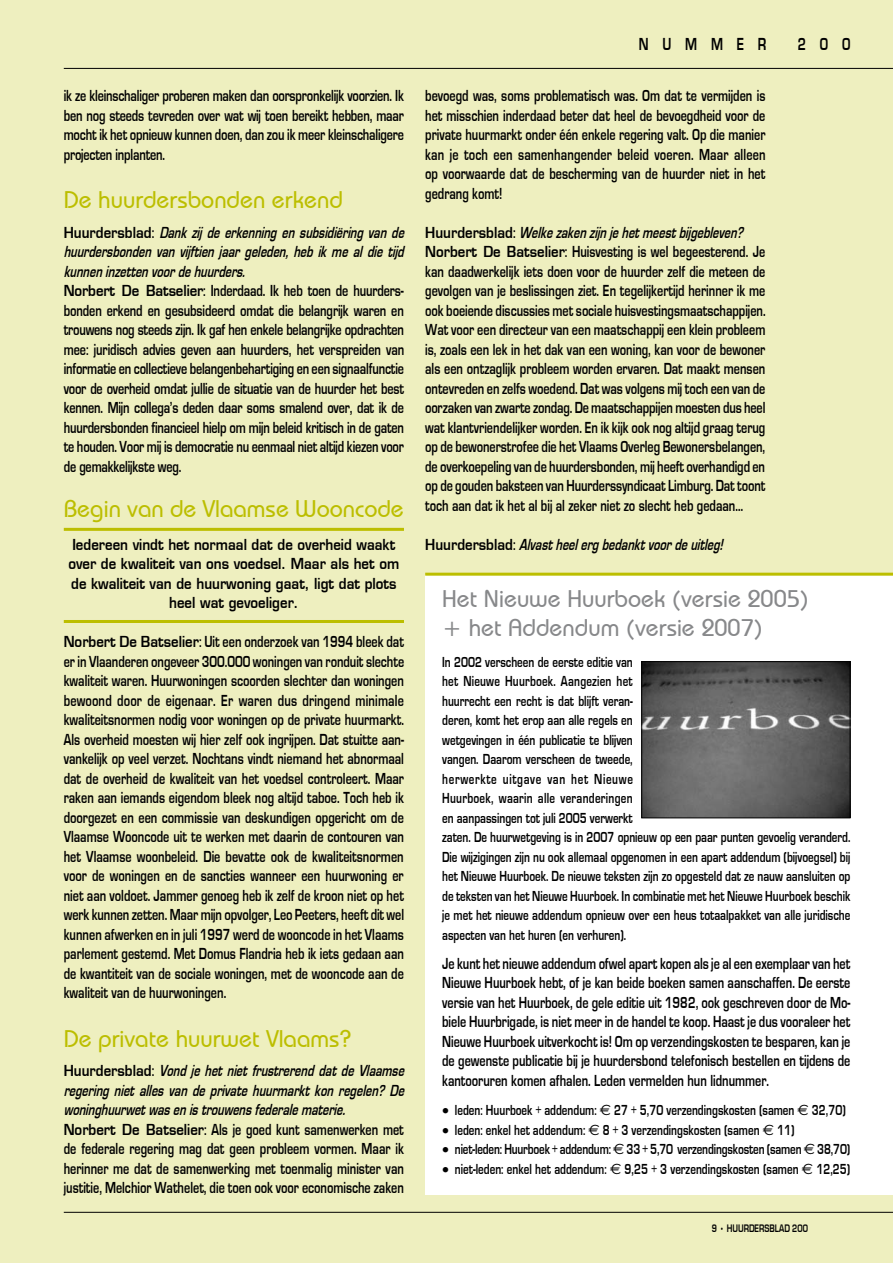
<style>
.page{position:relative;width:893px;height:1263px;background:#eeefbf}
.page>*{position:absolute;margin:0;border:0;box-sizing:border-box;transform-origin:0 0}
.t1{font:500 24px "Bauhaus IT Cby BT";color:#bcbe00}
.t2{font:500 24px/29.2px "Bauhaus IT Cby BT";color:#87888a}
.t3{font:18px "Eurose Cond";color:#000}
.t4{font:16.5px/19.5px "Eurose Cond";color:#000;text-align:justify}
.t5{font:700 16.5px/19.5px "Eurose Cond";color:#000;text-align:center}
.t6{font:italic 16.5px "Eurose Cond";color:#000}
.t7{font:15px/19.5px "Eurose Cond";color:#000}
.t8{font:11.25px "Eurose Cond";color:#000}
.s1{font-weight:700}
.s2{font-style:italic}
.s3{font-weight:700;font-style:normal}
.s4{font-style:normal}
.s5{font-family:"Euro Sans"}
</style>
<div class="page">
<hr style="left:64px;top:1212px;width:829px;height:1px;background:#000">
<hr style="left:64px;top:68px;width:829px;height:1px;background:#000">
<div style="left:425px;top:575px;width:468px;height:620px;background:#fff"></div>
<hr style="left:425px;top:573px;width:468px;height:3px;background:#bcbe00">
<img style="left:643px;top:663px;width:205px;height:153px">
<div style="left:641px;top:661px;width:209px;height:157px;border:1px solid #000"></div>
<hr style="left:64px;top:528px;width:340px;height:3px;background:#bcbe00">
<hr style="left:64px;top:620px;width:340px;height:3px;background:#bcbe00">
<p class="t4" style="left:64px;top:86px;width:342px">ik ze kleinschaliger proberen maken dan oorspronkelijk voorzien. Ik ben nog steeds tevreden over wat wij toen bereikt hebben, maar mocht ik het opnieuw kunnen doen, dan zou ik meer kleinschaligere projecten inplanten.</p>
<h1 class="t1" style="left:64px;top:185px;width:281px">De huurdersbonden erkend</h1>
<p class="t4" style="left:64px;top:222px;width:342px;text-align:left"><span class="s1">Huurdersblad</span>: <span class="s2">Dank zij de erkenning en subsidiëring van de huurdersbonden van vijftien jaar geleden, heb ik me al die tijd kunnen inzetten voor de huurders.<br></span><span class="s1">Norbert De Batselier</span>: Inderdaad. Ik heb toen de huurders&shy;bonden erkend en gesubsideerd omdat die belangrijk waren en trouwens nog steeds zijn. Ik gaf hen enkele belangrijke opdrachten mee: juridisch advies geven aan huurders, het verspreiden van informatie en collectieve belangenbehartiging en een signaalfunctie voor de overheid omdat jullie de situatie van de huurder het best kennen. Mijn collega’s deden daar soms smalend over, dat ik de huurdersbonden financieel hielp om mijn beleid kritisch in de gaten te houden. Voor mij is democratie nu eenmaal niet altijd kiezen voor de gemakkelijkste weg.</p>
<h1 class="t1" style="left:64px;top:494px;width:342px">Begin van de Vlaamse Wooncode</h1>
<p class="t5" style="left:68px;top:534px;width:332px">Iedereen vindt het normaal dat de overheid waakt over de kwaliteit van ons voedsel. Maar als het om de kwaliteit van de huurwoning gaat, ligt dat plots heel wat gevoeliger.</p>
<p class="t4" style="left:64px;top:632px;width:342px"><span class="s1">Norbert De Batselier</span>: Uit een onderzoek van 1994 bleek dat er in Vlaanderen ongeveer 300.000 woningen van ronduit slechte kwaliteit waren. Huurwoningen scoorden slechter dan woningen bewoond door de eigenaar. Er waren dus dringend minimale kwaliteitsnormen nodig voor woningen op de private huurmarkt.<br>Als overheid moesten wij hier zelf ook ingrijpen. Dat stuitte aan&shy;vankelijk op veel verzet. Nochtans vindt niemand het abnormaal dat de overheid de kwaliteit van het voedsel controleert. Maar raken aan iemands eigendom bleek nog altijd taboe. Toch heb ik doorgezet en een commissie van deskundigen opgericht om de Vlaamse Wooncode uit te werken met daarin de contouren van het Vlaamse woonbeleid. Die bevatte ook de kwaliteitsnormen voor de woningen en de sancties wanneer een huurwoning er niet aan voldoet. Jammer genoeg heb ik zelf de kroon niet op het werk kunnen zetten. Maar mijn opvolger, Leo Peeters, heeft dit wel kunnen afwerken en in juli 1997 werd de wooncode in het Vlaams parlement gestemd. Met Domus Flandria heb ik iets gedaan aan de kwantiteit van de sociale woningen, met de wooncode aan de kwaliteit van de huurwoningen.</p>
<h1 class="t1" style="left:64px;top:1024px;width:289px">De private huurwet Vlaams?</h1>
<p class="t4" style="left:64px;top:1061px;width:342px;text-align:left"><span class="s1">Huurdersblad</span>: <span class="s2">Vond je het niet frustrerend dat de Vlaamse regering niet alles van de private huurmarkt kon regelen? De woninghuurwet was en is trouwens federale materie.<br></span><span class="s1">Norbert De Batselier</span>: Als je goed kunt samenwerken met de federale regering mag dat geen probleem vormen. Maar ik herinner me dat de samenwerking met toenmalig minister van justitie, Melchior Wathelet, die toen ook voor economische zaken</p>
<p class="t3" style="left:639px;top:34px;width:129px">n u m m e r</p>
<p class="t3" style="left:798px;top:34px;width:54px">2 0 0</p>
<p class="t4" style="left:425px;top:86px;width:342px">bevoegd was, soms problematisch was. Om dat te vermijden is het misschien inderdaad beter dat heel de bevoegdheid voor de private huurmarkt onder één enkele regering valt. Op die manier kan je toch een samenhangender beleid voeren. Maar alleen op voorwaarde dat de bescherming van de huurder niet in het gedrang komt!</p>
<p class="t4" style="left:425px;top:222px;width:342px;text-align:left"><span class="s1">Huurdersblad</span>: <span class="s2">Welke zaken zijn je het meest bijgebleven?<br></span><span class="s1">Norbert De Batselier</span>: Huisvesting is wel begeesterend. Je kan daadwerkelijk iets doen voor de huurder zelf die meteen de gevolgen van je beslissingen ziet. En tegelijkertijd herinner ik me ook boeiende discussies met sociale huisvestingsmaatschappijen.<br>Wat voor een directeur van een maatschappij een klein probleem is, zoals een lek in het dak van een woning, kan voor de bewoner als een ontzaglijk probleem worden ervaren. Dat maakt mensen ontevreden en zelfs woedend. Dat was volgens mij toch een van de oorzaken van zwarte zondag. De maatschappijen moesten dus heel wat klantvriendelijker worden. En ik kijk ook nog altijd graag terug op de bewonerstrofee die het Vlaams Overleg Bewonersbelangen, de overkoepeling van de huurdersbonden, mij heeft overhandigd en op de gouden baksteen van Huurderssyndicaat Limburg. Dat toont toch aan dat ik het al bij al zeker niet zo slecht heb gedaan…</p>
<p class="t6" style="left:425px;top:535px;width:299px"><span class="s3">Huurdersblad</span><span class="s4">:</span> Alvast heel erg bedankt voor de uitleg!</p>
<h1 class="t2" style="left:442px;top:584px;width:368px">Het Nieuwe Huurboek (versie 2005) + het Addendum (versie 2007)</h1>
<p class="t7" style="left:442px;top:652px;width:410px">In 2002 verscheen de eerste editie van<br>het Nieuwe Huurboek. Aangezien het<br>huurrecht een recht is dat blijft veran-<br>deren, komt het erop aan alle regels en<br>wetgevingen in één publicatie te blijven<br>vangen. Daarom verscheen de tweede,<br>herwerkte uitgave van het Nieuwe<br>Huurboek, waarin alle veranderingen<br>en aanpassingen tot juli 2005 verwerkt<br>zaten. De huurwetgeving is in 2007 opnieuw op een paar punten gevoelig veranderd.<br>Die wijzigingen zijn nu ook allemaal opgenomen in een apart addendum (bijvoegsel) bij het Nieuwe Huurboek. De nieuwe teksten zijn zo opgesteld dat ze nauw aansluiten op de teksten van het Nieuwe Huurboek. In combinatie met het Nieuwe Huurboek beschik je met het nieuwe addendum opnieuw over een heus totaalpakket van alle juridische aspecten van het huren (en verhuren).</p>
<p class="t4" style="left:442px;top:954px;width:410px">Je kunt het nieuwe addendum ofwel apart kopen als je al een exemplaar van het Nieuwe Huurboek hebt, of je kan beide boeken samen aanschaffen. De eerste versie van het Huurboek, de gele editie uit 1982, ook geschreven door de Mo&shy;biele Huurbrigade, is niet meer in de handel te koop. Haast je dus vooraleer het Nieuwe Huurboek uitverkocht is! Om op verzendingskosten te besparen, kan je de gewenste publicatie bij je huurdersbond telefonisch bestellen en tijdens de kantooruren komen afhalen. Leden vermelden hun lidnummer.</p>
<p class="t7" style="left:442px;top:1100px;width:405px">• leden: Huurboek + addendum: <span class="s5">E</span> 27 + 5,70 verzendingskosten (samen <span class="s5">E</span> 32,70)</p>
<p class="t7" style="left:442px;top:1120px;width:354px">• leden: enkel het addendum: <span class="s5">E</span> 8 + 3 verzendingskosten (samen <span class="s5">E</span> 11)</p>
<p class="t7" style="left:442px;top:1139px;width:410px">• niet-leden: Huurboek + addendum: <span class="s5">E</span> 33 + 5,70 verzendingskosten (samen <span class="s5">E</span> 38,70)</p>
<p class="t7" style="left:442px;top:1159px;width:410px">• niet-leden: enkel het addendum: <span class="s5">E</span> 9,25 + 3 verzendingskosten (samen <span class="s5">E</span> 12,25)</p>
<p class="t8" style="left:712px;top:1222px;width:98px">9 • Huurdersblad 200</p>
</div>
